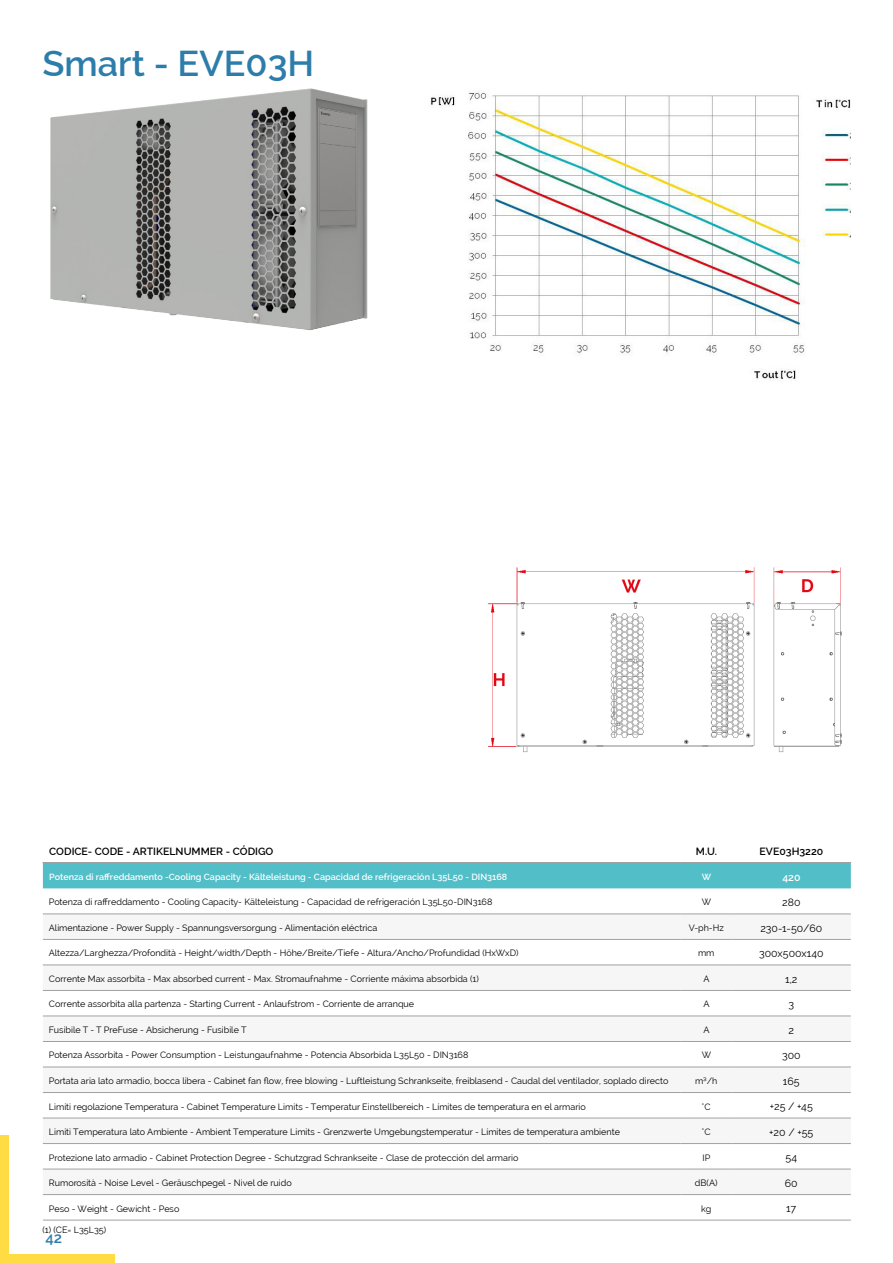
<style>
.page{position:relative;width:893px;height:1263px;background:#fff}
.page>*{position:absolute;margin:0;border:0;box-sizing:border-box;transform-origin:0 0}
.t1{font:600 36px "Raleway";color:#2d7dab}
.t2{font:600 15px "Raleway";color:#2d7dab}
.t3{font:10.5px "Raleway";color:#000}
.t4{font:600 10.5px "Raleway";color:#000}
.t5{font:600 10.5px "Raleway";color:#fff}
.t6{font:9px "Raleway";color:#000}
.t7{font:600 9px "Raleway";color:#fff}
</style>
<div class="page">
<img style="left:50px;top:88px;width:318px;height:243px">
<img style="left:488px;top:567px;width:354px;height:185px">
<img style="left:430px;top:91px;width:420px;height:288px">
<div style="left:0;top:1135px;width:9px;height:128px;background:#ffdc44"></div>
<div style="left:0;top:1254px;width:115px;height:9px;background:#ffdc44"></div>
<svg style="left:43px;top:914px;width:808px;height:255px;fill:#f6f6f6"></svg>
<hr style="left:43px;top:913px;width:638px;height:1px;background:#a1a1a1">
<hr style="left:681px;top:913px;width:51px;height:1px;background:#a1a1a1">
<hr style="left:43px;top:939px;width:638px;height:1px;background:#a1a1a1">
<hr style="left:681px;top:939px;width:51px;height:1px;background:#a1a1a1">
<hr style="left:43px;top:964px;width:638px;height:1px;background:#a1a1a1">
<hr style="left:681px;top:964px;width:51px;height:1px;background:#a1a1a1">
<hr style="left:43px;top:990px;width:638px;height:1px;background:#a1a1a1">
<hr style="left:681px;top:990px;width:51px;height:1px;background:#a1a1a1">
<hr style="left:43px;top:1015px;width:638px;height:1px;background:#a1a1a1">
<hr style="left:681px;top:1015px;width:51px;height:1px;background:#a1a1a1">
<hr style="left:43px;top:1041px;width:638px;height:1px;background:#a1a1a1">
<hr style="left:681px;top:1041px;width:51px;height:1px;background:#a1a1a1">
<hr style="left:43px;top:1066px;width:638px;height:1px;background:#a1a1a1">
<hr style="left:681px;top:1066px;width:51px;height:1px;background:#a1a1a1">
<hr style="left:43px;top:1092px;width:638px;height:1px;background:#a1a1a1">
<hr style="left:681px;top:1092px;width:51px;height:1px;background:#a1a1a1">
<hr style="left:43px;top:1118px;width:638px;height:1px;background:#a1a1a1">
<hr style="left:681px;top:1118px;width:51px;height:1px;background:#a1a1a1">
<hr style="left:43px;top:1143px;width:638px;height:1px;background:#a1a1a1">
<hr style="left:681px;top:1143px;width:51px;height:1px;background:#a1a1a1">
<hr style="left:43px;top:1169px;width:638px;height:1px;background:#a1a1a1">
<hr style="left:681px;top:1169px;width:51px;height:1px;background:#a1a1a1">
<hr style="left:43px;top:1194px;width:638px;height:1px;background:#a1a1a1">
<hr style="left:681px;top:1194px;width:51px;height:1px;background:#a1a1a1">
<hr style="left:732px;top:1194px;width:119px;height:1px;background:#a1a1a1">
<hr style="left:43px;top:1220px;width:638px;height:1px;background:#a1a1a1">
<hr style="left:681px;top:1220px;width:51px;height:1px;background:#a1a1a1">
<hr style="left:732px;top:1220px;width:119px;height:1px;background:#a1a1a1">
<div style="left:43px;top:863px;width:808px;height:25px;background:#52bec8"></div>
<hr style="left:43px;top:862px;width:638px;height:1px;background:#a1a1a1">
<hr style="left:681px;top:862px;width:51px;height:1px;background:#a1a1a1">
<hr style="left:732px;top:862px;width:119px;height:1px;background:#a1a1a1">
<hr style="left:732px;top:913px;width:119px;height:1px;background:#a1a1a1">
<hr style="left:732px;top:939px;width:119px;height:1px;background:#a1a1a1">
<hr style="left:732px;top:964px;width:119px;height:1px;background:#a1a1a1">
<hr style="left:732px;top:990px;width:119px;height:1px;background:#a1a1a1">
<hr style="left:732px;top:1015px;width:119px;height:1px;background:#a1a1a1">
<hr style="left:732px;top:1041px;width:119px;height:1px;background:#a1a1a1">
<hr style="left:732px;top:1066px;width:119px;height:1px;background:#a1a1a1">
<hr style="left:732px;top:1092px;width:119px;height:1px;background:#a1a1a1">
<hr style="left:732px;top:1118px;width:119px;height:1px;background:#a1a1a1">
<hr style="left:732px;top:1143px;width:119px;height:1px;background:#a1a1a1">
<hr style="left:732px;top:1169px;width:119px;height:1px;background:#a1a1a1">
<h1 class="t1" style="left:43px;top:43px;width:273px">Smart - EVE03H</h1>
<p class="t4" style="left:49px;top:845px;width:226px">CODICE- CODE - ARTIKELNUMMER - CÓDIGO</p>
<p class="t4" style="left:696px;top:845px;width:23px">M.U.</p>
<p class="t4" style="left:760px;top:845px;width:65px">EVE03H3220</p>
<p class="t7" style="left:49px;top:871px;width:460px">Potenza di raffreddamento -Cooling Capacity - Kälteleistung - Capacidad de refrigeración L35L50 - DIN3168</p>
<p class="t7" style="left:702px;top:871px;width:11px">W</p>
<p class="t5" style="left:782px;top:871px;width:20px">420</p>
<p class="t6" style="left:49px;top:897px;width:445px">Potenza di raffreddamento - Cooling Capacity- Kälteleistung - Capacidad de refrigeración L35L50-DIN3168</p>
<p class="t6" style="left:702px;top:897px;width:11px">W</p>
<p class="t3" style="left:782px;top:896px;width:20px">280</p>
<p class="t6" style="left:49px;top:922px;width:330px">Alimentazione - Power Supply - Spannungsversorgung - Alimentación eléctrica</p>
<p class="t6" style="left:689px;top:922px;width:37px">V-ph-Hz</p>
<p class="t3" style="left:760px;top:922px;width:63px">230-1-50/60</p>
<p class="t6" style="left:49px;top:948px;width:471px">Altezza/Larghezza/Profondità - Height/width/Depth - Höhe/Breite/Tiefe - Altura/Ancho/Profundidad (HxWxD)</p>
<p class="t6" style="left:698px;top:948px;width:18px">mm</p>
<p class="t3" style="left:759px;top:947px;width:66px">300x500x140</p>
<p class="t6" style="left:49px;top:973px;width:431px">Corrente Max assorbita - Max absorbed current - Max. Stromaufnahme - Corriente máxima absorbida (1)</p>
<p class="t6" style="left:703px;top:973px;width:8px">A</p>
<p class="t3" style="left:785px;top:973px;width:14px">1,2</p>
<p class="t6" style="left:49px;top:999px;width:367px">Corrente assorbita alla partenza - Starting Current - Anlaufstrom - Corriente de arranque</p>
<p class="t6" style="left:703px;top:999px;width:8px">A</p>
<p class="t3" style="left:788px;top:998px;width:7px">3</p>
<p class="t6" style="left:49px;top:1024px;width:199px">Fusibile T - T PreFuse - Absicherung - Fusibile T</p>
<p class="t6" style="left:703px;top:1024px;width:8px">A</p>
<p class="t3" style="left:788px;top:1024px;width:7px">2</p>
<p class="t6" style="left:49px;top:1050px;width:421px">Potenza Assorbita - Power Consumption - Leistungaufnahme - Potencia Absorbida L35L50 - DIN3168</p>
<p class="t6" style="left:702px;top:1050px;width:11px">W</p>
<p class="t3" style="left:782px;top:1049px;width:20px">300</p>
<p class="t6" style="left:49px;top:1075px;width:621px">Portata aria lato armadio, bocca libera - Cabinet fan flow, free blowing - Luftleistung Schrankseite, freiblasend - Caudal del ventilador, soplado directo</p>
<p class="t6" style="left:695px;top:1075px;width:24px">m³/h</p>
<p class="t3" style="left:783px;top:1075px;width:18px">165</p>
<p class="t6" style="left:49px;top:1101px;width:538px">Limiti regolazione Temperatura - Cabinet Temperature Limits - Temperatur Einstellbereich - Límites de temperatura en el armario</p>
<p class="t6" style="left:702px;top:1101px;width:10px">°C</p>
<p class="t3" style="left:770px;top:1100px;width:44px">+25 / +45</p>
<p class="t6" style="left:49px;top:1126px;width:573px">Limiti Temperatura lato Ambiente - Ambient Temperature Limits - Grenzwerte Umgebungstemperatur - Límites de temperatura ambiente</p>
<p class="t6" style="left:702px;top:1126px;width:10px">°C</p>
<p class="t3" style="left:769px;top:1126px;width:46px">+20 / +55</p>
<p class="t6" style="left:49px;top:1152px;width:471px">Protezione lato armadio - Cabinet Protection Degree - Schutzgrad Schrankseite - Clase de protección del armario</p>
<p class="t6" style="left:702px;top:1152px;width:9px">IP</p>
<p class="t3" style="left:786px;top:1151px;width:13px">54</p>
<p class="t6" style="left:49px;top:1178px;width:244px">Rumorosità - Noise Level - Geräuschpegel - Nivel de ruido</p>
<p class="t6" style="left:695px;top:1178px;width:24px">dB(A)</p>
<p class="t3" style="left:785px;top:1177px;width:14px">60</p>
<p class="t6" style="left:49px;top:1203px;width:132px">Peso - Weight - Gewicht - Peso</p>
<p class="t6" style="left:701px;top:1203px;width:12px">kg</p>
<p class="t3" style="left:786px;top:1202px;width:12px">17</p>
<p class="t6" style="left:43px;top:1225px;width:65px">(1) (CE= L35L35)</p>
<h2 class="t2" style="left:46px;top:1229px;width:18px">42</h2>
</div>
